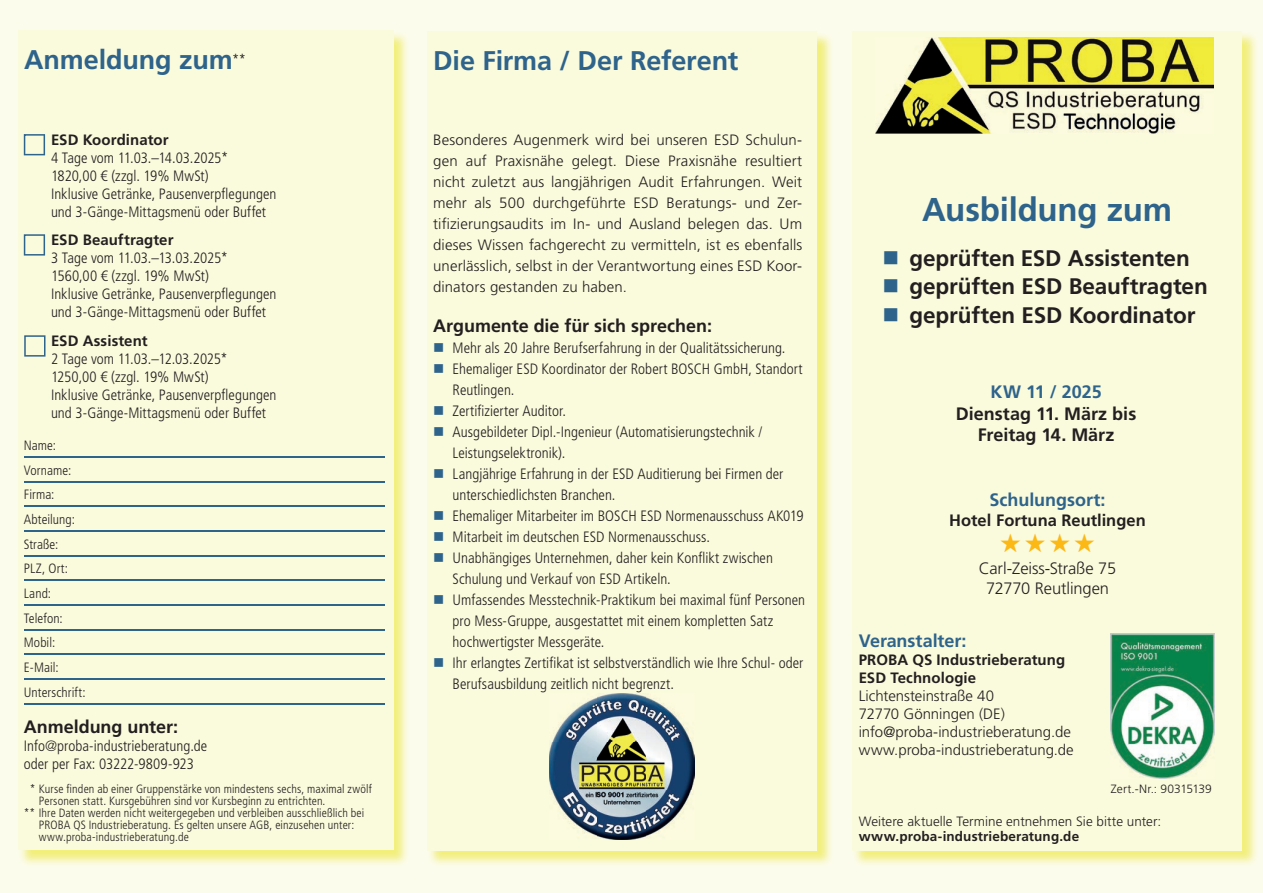
<style>
.page{position:relative;width:1263px;height:893px;background:#fcfced}
.page>*{position:absolute;margin:0;border:0;box-sizing:border-box;transform-origin:0 0}
.t1{font:700 33px "Frutiger LT Std";letter-spacing:-.005em;color:#2e638b}
.t2{font:700 27px "Frutiger LT Std";letter-spacing:-.005em;color:#2e638b}
.t3{font:700 22.5px "Frutiger LT Std";letter-spacing:-.005em;color:#231f20}
.t4{font:700 18px/21.6px "Frutiger LT Std";color:#231f20;text-align:center}
.t5{font:700 18px "Frutiger LT Std";letter-spacing:-.005em;color:#2e638b}
.t6{font:300 16.5px/19.8px "Frutiger LT Std";letter-spacing:-.01em;color:#231f20;text-align:center}
.t7{font:700 16.5px "Frutiger LT Std";color:#231f20}
.t8{font:300 condensed 15px/18px "Frutiger LT Std";color:#231f20}
.t9{font:300 15px/21px "Frutiger LT Std";color:#231f20;text-align:justify}
.t10{font:700 15px/18px "Frutiger LT Std";letter-spacing:.005em;color:#231f20}
.t11{font:300 condensed 13.5px/24.8px "Frutiger LT Std";letter-spacing:.005em;color:#231f20}
.t12{font:300 13.5px "Frutiger LT Std";letter-spacing:.005em;color:#231f20}
.t13{font:700 13.5px "Frutiger LT Std";letter-spacing:.01em;color:#231f20}
.t14{font:300 condensed 12px "Frutiger LT Std";letter-spacing:.01em;color:#231f20}
.t15{font:300 12px "Frutiger LT Std";letter-spacing:.005em;color:#231f20}
.s1{color:#2e638b}
</style>
<div class="page">
<img style="left:21px;top:31px;width:386px;height:834px">
<div style="left:18px;top:31px;width:375px;height:819px;background:#fafadc"></div>
<img style="left:430px;top:32px;width:401px;height:833px">
<div style="left:427px;top:31px;width:389px;height:820px;background:#fafadc"></div>
<img style="left:852px;top:34px;width:404px;height:831px">
<div style="left:852px;top:31px;width:390px;height:819px;background:#fafadc"></div>
<svg style="left:24px;top:134px;width:21px;height:21px"></svg>
<svg style="left:24px;top:234px;width:21px;height:22px"></svg>
<svg style="left:24px;top:335px;width:21px;height:22px"></svg>
<hr style="left:24px;top:457px;width:360px;height:1px;background:#2e638b">
<hr style="left:24px;top:481px;width:360px;height:1px;background:#2e638b">
<hr style="left:24px;top:506px;width:360px;height:1px;background:#2e638b">
<hr style="left:24px;top:531px;width:360px;height:1px;background:#2e638b">
<hr style="left:24px;top:555px;width:360px;height:1px;background:#2e638b">
<hr style="left:24px;top:580px;width:360px;height:1px;background:#2e638b">
<hr style="left:24px;top:604px;width:360px;height:2px;background:#2e638b">
<hr style="left:24px;top:629px;width:360px;height:1px;background:#2e638b">
<hr style="left:24px;top:654px;width:360px;height:1px;background:#2e638b">
<hr style="left:24px;top:678px;width:360px;height:2px;background:#2e638b">
<hr style="left:24px;top:703px;width:360px;height:1px;background:#2e638b">
<img style="left:876px;top:37px;width:337px;height:97px">
<img style="left:549px;top:693px;width:146px;height:146px">
<img style="left:1111px;top:634px;width:103px;height:144px">
<h2 class="t2" style="left:24px;top:44px;width:224px">Anmeldung zum<sup>**</sup></h2>
<p class="t10" style="left:51px;top:131px;width:119px">ESD Koordinator</p>
<p class="t8" style="left:51px;top:149px;width:227px">4 Tage vom 11.03.–14.03.2025* 1820,00 € (zzgl. 19% MwSt)<br>Inklusive Getränke, Pausenverpflegungen und 3-Gänge-Mittagsmenü oder Buffet</p>
<p class="t10" style="left:51px;top:231px;width:124px">ESD Beauftragter</p>
<p class="t8" style="left:51px;top:249px;width:227px">3 Tage vom 11.03.–13.03.2025* 1560,00 € (zzgl. 19% MwSt)<br>Inklusive Getränke, Pausenverpflegungen und 3-Gänge-Mittagsmenü oder Buffet</p>
<p class="t10" style="left:51px;top:332px;width:98px">ESD Assistent</p>
<p class="t8" style="left:51px;top:350px;width:227px">2 Tage vom 11.03.–12.03.2025* 1250,00 € (zzgl. 19% MwSt)<br>Inklusive Getränke, Pausenverpflegungen und 3-Gänge-Mittagsmenü oder Buffet</p>
<p class="t11" style="left:24px;top:433px;width:63px">Name:<br>Vorname:<br>Firma:<br>Abteilung:<br>Straße:<br>PLZ, Ort:<br>Land:<br>Telefon:<br>Mobil:<br>E-Mail:<br>Unterschrift:</p>
<p class="t4" style="left:24px;top:716px;width:156px">Anmeldung unter:</p>
<p class="t8" style="left:24px;top:737px;width:185px">Info@proba-industrieberatung.de oder per Fax: 03222-9809-923</p>
<p class="t14" style="left:30px;top:782px;width:343px">* Kurse finden ab einer Gruppenstärke von mindestens sechs, maximal zwölf</p>
<p class="t14" style="left:39px;top:794px;width:288px">Personen statt. Kursgebühren sind vor Kursbeginn zu entrichten.</p>
<p class="t14" style="left:24px;top:806px;width:342px">** Ihre Daten werden nicht weitergegeben und verbleiben ausschließlich bei</p>
<p class="t14" style="left:39px;top:818px;width:317px">PROBA QS Industrieberatung. Es gelten unsere AGB, einzusehen unter:</p>
<p class="t14" style="left:39px;top:830px;width:152px">www.proba-industrieberatung.de</p>
<h2 class="t2" style="left:433px;top:45px;width:307px">Die Firma / Der Referent</h2>
<p class="t9" style="left:433px;top:129px;width:371px">Besonderes Augenmerk wird bei unseren ESD Schulun&shy;gen auf Praxisnähe gelegt. Diese Praxisnähe resultiert nicht zuletzt aus langjährigen Audit Erfahrungen. Weit mehr als 500 durchgeführte ESD Beratungs- und Zer&shy;tifizierungsaudits im In- und Ausland belegen das. Um dieses Wissen fachgerecht zu vermitteln, ist es ebenfalls unerlässlich, selbst in der Verantwortung eines ESD Koor&shy;dinators gestanden zu haben.</p>
<p class="t4" style="left:433px;top:315px;width:280px">Argumente die für sich sprechen:</p>
<p class="t8" style="left:433px;top:339px;width:354px"><span class="s1">■</span> Mehr als 20 Jahre Berufserfahrung in der Qualitätssicherung.</p>
<p class="t8" style="left:453px;top:358px;width:351px;line-height:21px;text-indent:-20px"><span class="s1">■</span> Ehemaliger ESD Koordinator der Robert BOSCH GmbH, Standort<br>Reutlingen.</p>
<p class="t8" style="left:433px;top:402px;width:134px"><span class="s1">■</span> Zertifizierter Auditor.</p>
<p class="t8" style="left:453px;top:421px;width:311px;line-height:21px;text-indent:-20px"><span class="s1">■</span> Ausgebildeter Dipl.-Ingenieur (Automatisierungstechnik /<br>Leistungselektronik).</p>
<p class="t8" style="left:453px;top:463px;width:332px;line-height:21px;text-indent:-20px"><span class="s1">■</span> Langjährige Erfahrung in der ESD Auditierung bei Firmen der unterschiedlichsten Branchen.</p>
<p class="t8" style="left:433px;top:507px;width:372px"><span class="s1">■</span> Ehemaliger Mitarbeiter im BOSCH ESD Normenausschuss AK019</p>
<p class="t8" style="left:433px;top:528px;width:279px"><span class="s1">■</span> Mitarbeit im deutschen ESD Normenausschuss.</p>
<p class="t8" style="left:453px;top:547px;width:322px;line-height:21px;text-indent:-20px"><span class="s1">■</span> Unabhängiges Unternehmen, daher kein Konflikt zwischen<br>Schulung und Verkauf von ESD Artikeln.</p>
<p class="t8" style="left:453px;top:589px;width:354px;line-height:21px;text-indent:-20px"><span class="s1">■</span> Umfassendes Messtechnik-Praktikum bei maximal fünf Personen pro Mess-Gruppe, ausgestattet mit einem kompletten Satz hochwertigster Messgeräte.</p>
<p class="t8" style="left:453px;top:652px;width:352px;line-height:21px;text-indent:-20px"><span class="s1">■</span> Ihr erlangtes Zertifikat ist selbstverständlich wie Ihre Schul- oder<br>Berufsausbildung zeitlich nicht begrenzt.</p>
<h1 class="t1" style="left:922px;top:190px;width:252px">Ausbildung zum</h1>
<h3 class="t3" style="left:882px;top:245px;width:309px"><span class="s1">■</span> geprüften ESD Assistenten</h3>
<h3 class="t3" style="left:882px;top:273px;width:327px"><span class="s1">■</span> geprüften ESD Beauftragten</h3>
<h3 class="t3" style="left:882px;top:302px;width:315px"><span class="s1">■</span> geprüften ESD Koordinator</h3>
<p class="t5" style="left:990px;top:381px;width:113px">KW 11 / 2025</p>
<p class="t4" style="left:956px;top:403px;width:182px">Dienstag 11. März bis<br>Freitag 14. März</p>
<p class="t5" style="left:990px;top:489px;width:117px">Schulungsort:</p>
<p class="t7" style="left:949px;top:510px;width:198px">Hotel Fortuna Reutlingen</p>
<p class="t6" style="left:979px;top:559px;width:139px">Carl-Zeiss-Straße 75<br>72770 Reutlingen</p>
<p class="t5" style="left:859px;top:630px;width:109px">Veranstalter:</p>
<p class="t10" style="left:859px;top:651px;width:208px">PROBA QS Industrieberatung<br>ESD Technologie</p>
<p class="t9" style="left:859px;top:687px;width:217px;line-height:18px;text-align:left">Lichtensteinstraße 40<br>72770 Gönningen (DE) info@proba-industrieberatung.de www.proba-industrieberatung.de</p>
<p class="t15" style="left:1111px;top:782px;width:102px">Zert.-Nr.: 90315139</p>
<p class="t12" style="left:859px;top:814px;width:304px">Weitere aktuelle Termine entnehmen Sie bitte unter:</p>
<p class="t13" style="left:859px;top:828px;width:222px">www.proba-industrieberatung.de</p>
</div>
